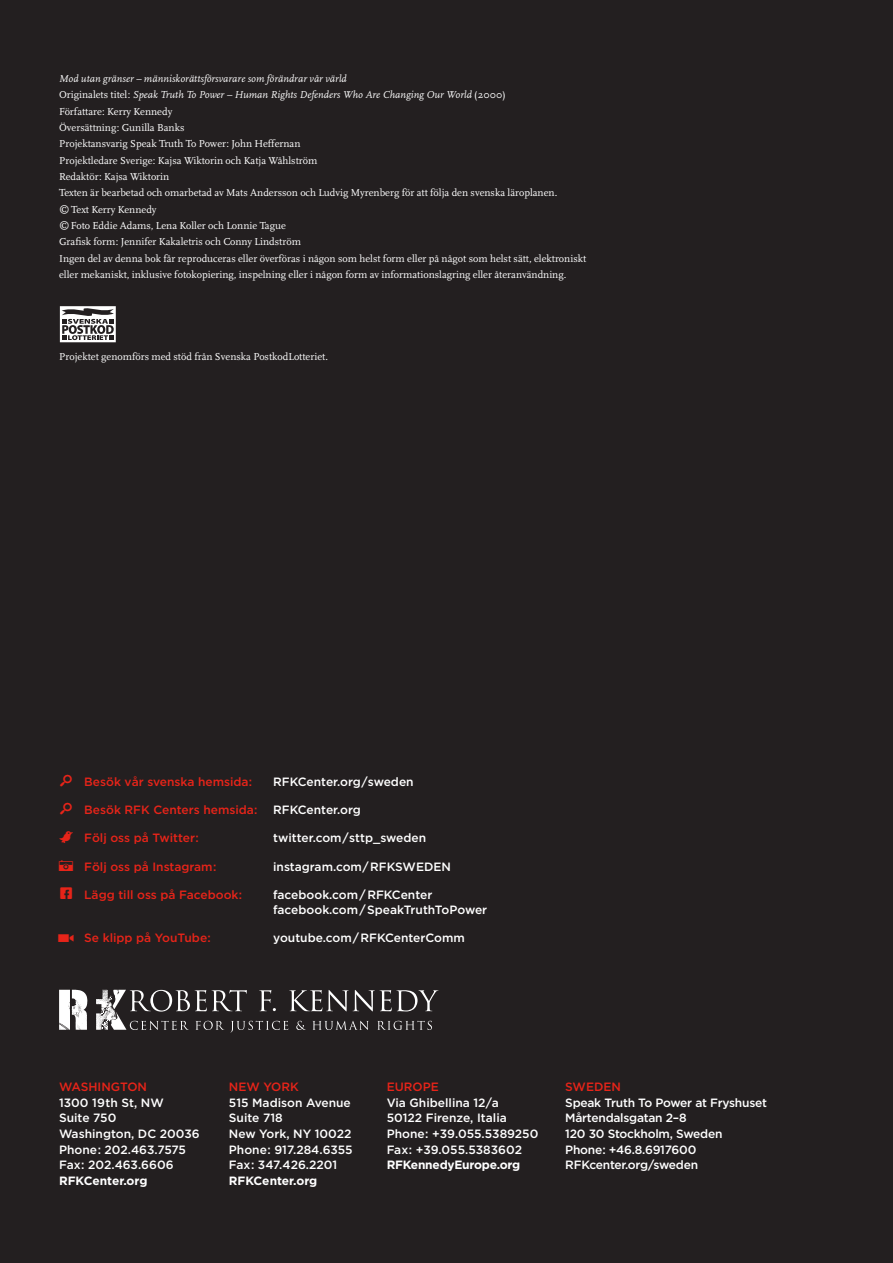
<style>
.page{position:relative;width:893px;height:1263px;background:#231f20}
.page>*{position:absolute;margin:0;border:0;box-sizing:border-box;transform-origin:0 0}
.body{font:500 12px/14.4px "Gotham";color:#fff}
.body-2{font:500 12px "Gotham";color:#e72419}
.body-3{font:500 12px "Gotham";letter-spacing:-.02em;color:#fff}
.body-4{font:700 12px "Gotham";letter-spacing:-.015em;color:#fff}
.BRÖD-UTAN_INDRAG{font:10.5px/16.4px "Scala";color:#fff}
.BRÖD-UTAN_INDRAG-2{font:italic 10.5px "Scala";letter-spacing:.005em;color:#fff}
.s1{font-style:normal}
.s2{font-family:"Modern Pictograms";font-weight:400;font-size:19.2px}
</style>
<div class="page">
<svg style="left:59px;top:990px;width:28px;height:40px"></svg>
<svg style="left:96px;top:990px;width:342px;height:43px"></svg>
<svg style="left:59px;top:306px;width:57px;height:37px"></svg>
<p class="BRÖD-UTAN_INDRAG-2" style="left:59px;top:73px;width:289px">Mod utan gränser – människorättsförsvarare som förändrar vår värld</p>
<p class="BRÖD-UTAN_INDRAG-2" style="left:59px;top:89px;width:448px"><span class="s1">Originalets titel:</span> Speak Truth To Power – Human Rights Defenders Who Are Changing Our World <span class="s1">(2000)</span></p>
<p class="BRÖD-UTAN_INDRAG" style="left:59px;top:103px;width:115px">Författare: Kerry Kennedy</p>
<p class="BRÖD-UTAN_INDRAG" style="left:59px;top:119px;width:127px">Översättning: Gunilla Banks</p>
<p class="BRÖD-UTAN_INDRAG" style="left:59px;top:136px;width:243px">Projektansvarig Speak Truth To Power: John Heffernan</p>
<p class="BRÖD-UTAN_INDRAG" style="left:59px;top:152px;width:260px">Projektledare Sverige: Kajsa Wiktorin och Katja Wåhlström</p>
<p class="BRÖD-UTAN_INDRAG" style="left:59px;top:169px;width:112px">Redaktör: Kajsa Wiktorin</p>
<p class="BRÖD-UTAN_INDRAG" style="left:59px;top:185px;width:500px">Texten är bearbetad och omarbetad av Mats Andersson och Ludvig Myrenberg för att följa den svenska läroplanen.</p>
<p class="BRÖD-UTAN_INDRAG" style="left:59px;top:201px;width:99px">© Text Kerry Kennedy</p>
<p class="BRÖD-UTAN_INDRAG" style="left:59px;top:218px;width:228px">© Foto Eddie Adams, Lena Koller och Lonnie Tague</p>
<p class="BRÖD-UTAN_INDRAG" style="left:59px;top:234px;width:243px">Grafisk form: Jennifer Kakaletris och Conny Lindström</p>
<p class="BRÖD-UTAN_INDRAG" style="left:59px;top:250px;width:529px">Ingen del av denna bok får reproduceras eller överföras i någon som helst form eller på något som helst sätt, elektroniskt eller mekaniskt, inklusive fotokopiering, inspelning eller i någon form av informationslagring eller återanvändning.</p>
<p class="BRÖD-UTAN_INDRAG" style="left:59px;top:348px;width:270px">Projektet genomförs med stöd från Svenska PostkodLotteriet.</p>
<p class="body-2" style="left:60px;top:774px;width:194px"><span class="s2">s</span> Besök vår svenska hemsida:</p>
<p class="body" style="left:273px;top:774px;width:142px">RFKCenter.org/sweden</p>
<p class="body-2" style="left:60px;top:803px;width:199px"><span class="s2">s</span> Besök RFK Centers hemsida:</p>
<p class="body" style="left:273px;top:802px;width:89px">RFKCenter.org</p>
<p class="body-2" style="left:59px;top:831px;width:142px"><span class="s2">t</span> Följ oss på Twitter:</p>
<p class="body" style="left:273px;top:831px;width:154px">twitter.com/sttp_sweden</p>
<p class="body-2" style="left:57px;top:860px;width:161px"><span class="s2">A</span> Följ oss på Instagram:</p>
<p class="body" style="left:273px;top:859px;width:179px">instagram.com/RFKSWEDEN</p>
<p class="body-2" style="left:58px;top:888px;width:185px"><span class="s2">G</span> Lägg till oss på Facebook:</p>
<p class="body" style="left:273px;top:887px;width:216px">facebook.com/RFKCenter facebook.com/SpeakTruthToPower</p>
<p class="body-2" style="left:57px;top:931px;width:156px"><span class="s2">h</span> Se klipp på YouTube:</p>
<p class="body" style="left:273px;top:930px;width:193px">youtube.com/RFKCenterComm</p>
<p class="body-2" style="left:59px;top:1080px;width:89px">WASHINGTON</p>
<p class="body" style="left:59px;top:1095px;width:106px">1300 19th St, NW</p>
<p class="body" style="left:59px;top:1111px;width:59px">Suite 750</p>
<p class="body" style="left:59px;top:1126px;width:142px">Washington, DC 20036</p>
<p class="body" style="left:59px;top:1142px;width:128px">Phone: 202.463.7575</p>
<p class="body" style="left:59px;top:1157px;width:116px">Fax: 202.463.6606</p>
<p class="body-4" style="left:59px;top:1174px;width:90px">RFKCenter.org</p>
<p class="body-2" style="left:229px;top:1080px;width:71px">NEW YORK</p>
<p class="body" style="left:229px;top:1095px;width:123px">515 Madison Avenue</p>
<p class="body" style="left:229px;top:1111px;width:55px">Suite 718</p>
<p class="body" style="left:229px;top:1126px;width:124px">New York, NY 10022</p>
<p class="body" style="left:229px;top:1142px;width:125px">Phone: 917.284.6355</p>
<p class="body" style="left:229px;top:1157px;width:110px">Fax: 347.426.2201</p>
<p class="body-4" style="left:229px;top:1174px;width:90px">RFKCenter.org</p>
<p class="body-2" style="left:387px;top:1080px;width:54px">EUROPE</p>
<p class="body" style="left:387px;top:1095px;width:114px">Via Ghibellina 12/a</p>
<p class="body" style="left:387px;top:1111px;width:122px">50122 Firenze, Italia</p>
<p class="body" style="left:387px;top:1126px;width:153px">Phone: +39.055.5389250</p>
<p class="body" style="left:387px;top:1142px;width:137px">Fax: +39.055.5383602</p>
<p class="body-4" style="left:387px;top:1158px;width:135px">RFKennedyEurope.org</p>
<p class="body-2" style="left:565px;top:1080px;width:57px">SWEDEN</p>
<p class="body-3" style="left:565px;top:1096px;width:203px">Speak Truth To Power at Fryshuset</p>
<p class="body-3" style="left:565px;top:1111px;width:123px">Mårtendalsgatan 2–8</p>
<p class="body-3" style="left:565px;top:1127px;width:159px">120 30 Stockholm, Sweden</p>
<p class="body-3" style="left:565px;top:1142px;width:133px">Phone: +46.8.6917600</p>
<p class="body-3" style="left:565px;top:1158px;width:134px">RFKcenter.org/sweden</p>
</div>
